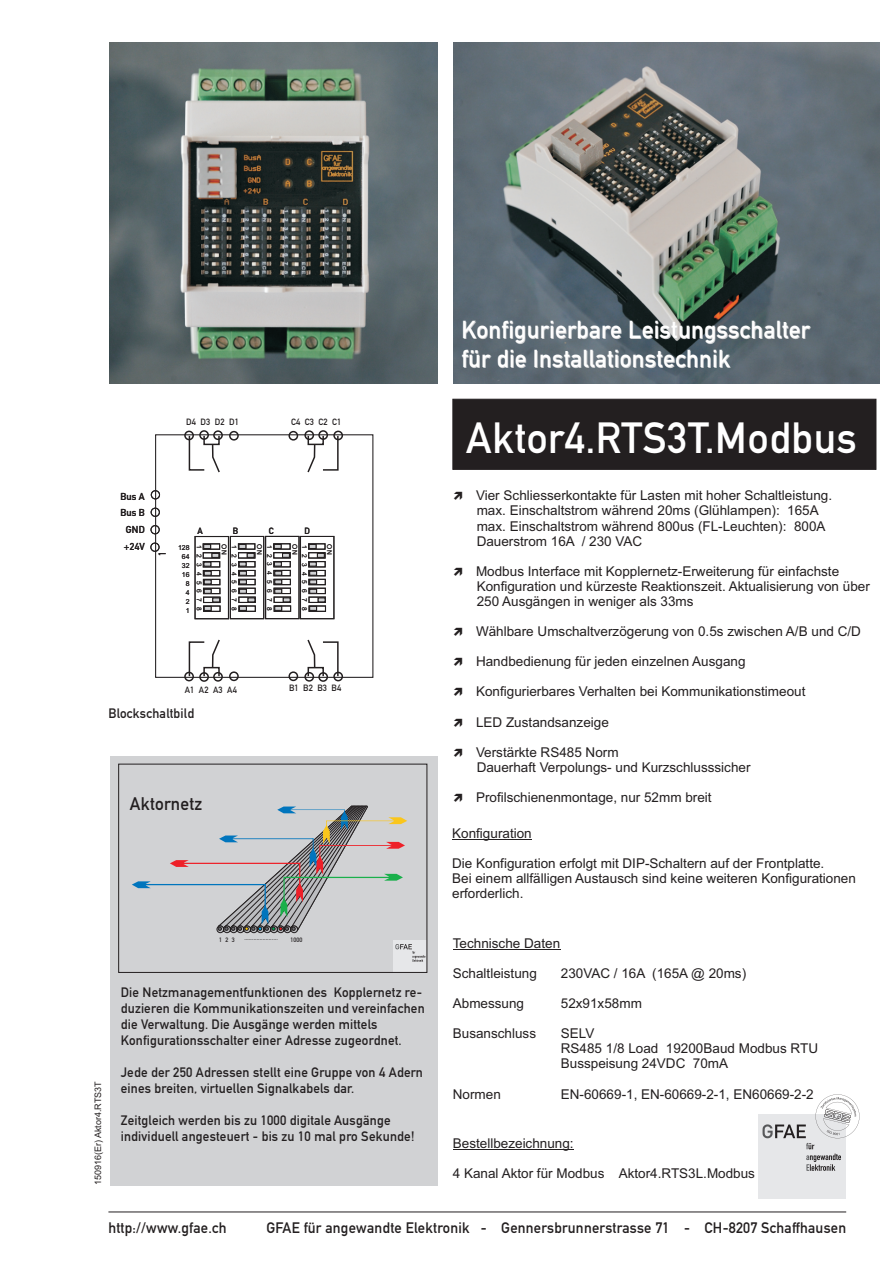
<style>
.page{position:relative;width:893px;height:1263px;background:#fff}
.page>*{position:absolute;margin:0;border:0;box-sizing:border-box;transform-origin:0 0}
.t1{font:43.05px "DIN Mittelschrift LT";color:#fff}
.t2{font:24.3px/28.8px "DIN Mittelschrift LT";color:#fff}
.t3{font:18px "DIN Mittelschrift LT";color:#231f20}
.t4{font:15px "DIN Mittelschrift LT";color:#231f20}
.t5{font:13.5px/15.1px "Arial";color:#231f20}
.t6{font:13.5px/16px "DIN Mittelschrift LT";color:#231f20}
.t7{font:9.9px/16.6px "DIN Mittelschrift LT";color:#231f20;text-align:center}
.t8{font:9px "DIN Mittelschrift LT";color:#231f20}
.t9{font:9px "Arial";color:#231f20}
.t10{font:6.9px/9.1px "Arial";color:#231f20;text-align:right}
.t11{font:6.6px "Arial";letter-spacing:.795em;color:#231f20}
.t12{font:6.3px "DIN Mittelschrift LT";color:#231f20}
</style>
<div class="page">
<img style="left:454px;top:43px;width:425px;height:340px">
<div style="left:110px;top:756px;width:328px;height:429px;background:#d1d2d4"></div>
<div style="left:394px;top:940px;width:33px;height:32px;background:#e6e7e9"></div>
<svg style="left:132px;top:805px;width:293px;height:157px"></svg>
<div style="left:453px;top:399px;width:423px;height:71px;background:#231f20"></div>
<hr style="left:452px;top:839px;width:80px;height:1px;background:#231f20">
<div style="left:758px;top:1114px;width:87px;height:85px;background:#e6e7e9"></div>
<svg style="left:762px;top:1094px;width:97px;height:77px"></svg>
<hr style="left:453px;top:949px;width:107px;height:1px;background:#231f20">
<hr style="left:453px;top:1149px;width:121px;height:1px;background:#231f20">
<hr style="left:108px;top:1212px;width:738px;height:1px;background:#231f20">
<img style="left:110px;top:43px;width:327px;height:340px">
<div style="left:155px;top:434px;width:218px;height:244px;border:1px solid #231f20"></div>
<div style="left:184px;top:672px;width:10px;height:9px;border:2px solid #231f20;border-radius:50%"></div>
<div style="left:199px;top:672px;width:10px;height:10px;border:2px solid #231f20;border-radius:50%"></div>
<div style="left:213px;top:672px;width:10px;height:10px;border:2px solid #231f20;border-radius:50%"></div>
<div style="left:229px;top:671px;width:10px;height:10px;border:2px solid #231f20;border-radius:50%"></div>
<svg style="left:188px;top:639px;width:33px;height:39px"></svg>
<div style="left:203px;top:667px;width:17px;height:10px;border:2px solid #231f20"></div>
<div style="left:184px;top:431px;width:10px;height:9px;border:2px solid #231f20;border-radius:50%"></div>
<div style="left:199px;top:430px;width:10px;height:10px;border:2px solid #231f20;border-radius:50%"></div>
<div style="left:213px;top:430px;width:10px;height:10px;border:2px solid #231f20;border-radius:50%"></div>
<div style="left:229px;top:431px;width:10px;height:10px;border:2px solid #231f20;border-radius:50%"></div>
<svg style="left:188px;top:434px;width:33px;height:39px"></svg>
<div style="left:203px;top:435px;width:17px;height:10px;border:2px solid #231f20"></div>
<div style="left:333px;top:672px;width:10px;height:9px;border:2px solid #231f20;border-radius:50%"></div>
<div style="left:318px;top:672px;width:10px;height:10px;border:2px solid #231f20;border-radius:50%"></div>
<div style="left:304px;top:672px;width:10px;height:10px;border:2px solid #231f20;border-radius:50%"></div>
<div style="left:288px;top:671px;width:10px;height:10px;border:2px solid #231f20;border-radius:50%"></div>
<svg style="left:306px;top:639px;width:33px;height:39px"></svg>
<div style="left:308px;top:667px;width:16px;height:10px;border:2px solid #231f20"></div>
<div style="left:333px;top:431px;width:10px;height:9px;border:2px solid #231f20;border-radius:50%"></div>
<div style="left:318px;top:430px;width:10px;height:10px;border:2px solid #231f20;border-radius:50%"></div>
<div style="left:304px;top:430px;width:10px;height:10px;border:2px solid #231f20;border-radius:50%"></div>
<div style="left:288px;top:431px;width:10px;height:10px;border:2px solid #231f20;border-radius:50%"></div>
<svg style="left:306px;top:434px;width:33px;height:39px"></svg>
<div style="left:308px;top:435px;width:16px;height:10px;border:2px solid #231f20"></div>
<div style="left:151px;top:490px;width:9px;height:9px;border:1px solid #231f20;border-radius:50%"></div>
<div style="left:151px;top:508px;width:9px;height:9px;border:1px solid #231f20;border-radius:50%"></div>
<div style="left:150px;top:525px;width:10px;height:9px;border:1px solid #231f20;border-radius:50%"></div>
<div style="left:150px;top:542px;width:10px;height:10px;border:1px solid #231f20;border-radius:50%"></div>
<div style="left:300px;top:536px;width:34px;height:83px;border:1px solid #231f20"></div>
<div style="left:309px;top:605px;width:17px;height:7px;border:1px solid #231f20"></div>
<svg style="left:308px;top:543px;width:18px;height:68px"></svg>
<div style="left:195px;top:536px;width:34px;height:83px;border:1px solid #231f20"></div>
<div style="left:203px;top:605px;width:18px;height:7px;border:1px solid #231f20"></div>
<svg style="left:203px;top:543px;width:18px;height:68px"></svg>
<div style="left:230px;top:536px;width:34px;height:83px;border:1px solid #231f20"></div>
<div style="left:238px;top:605px;width:18px;height:7px;border:1px solid #231f20"></div>
<svg style="left:238px;top:543px;width:18px;height:68px"></svg>
<div style="left:265px;top:536px;width:35px;height:83px;border:1px solid #231f20"></div>
<div style="left:274px;top:605px;width:17px;height:7px;border:1px solid #231f20"></div>
<svg style="left:273px;top:543px;width:18px;height:68px"></svg>
<p class="t8" style="left:186px;top:419px;width:54px">D4 D3 D2 D1</p>
<p class="t8" style="left:291px;top:419px;width:52px">C4 C3 C2 C1</p>
<p class="t7" style="left:120px;top:489px;width:26px">Bus A<br>Bus B<br>GND +24V</p>
<p class="t8" style="left:197px;top:527px;width:7px">A</p>
<p class="t8" style="left:233px;top:528px;width:7px">B</p>
<p class="t8" style="left:269px;top:528px;width:7px">C</p>
<p class="t8" style="left:304px;top:528px;width:7px">D</p>
<p class="t10" style="left:178px;top:543px;width:13px">128<br>64<br>32<br>16<br>8<br>4<br>2<br>1</p>
<p class="t11" style="left:201px;top:545px;width:68px;rotate:90deg">12345678</p>
<p class="t11" style="left:227px;top:544px;width:12px;rotate:90deg">ON</p>
<p class="t11" style="left:237px;top:545px;width:68px;rotate:90deg">12345678</p>
<p class="t11" style="left:262px;top:544px;width:12px;rotate:90deg">ON</p>
<p class="t11" style="left:272px;top:544px;width:68px;rotate:90deg">12345678</p>
<p class="t11" style="left:297px;top:544px;width:12px;rotate:90deg">ON</p>
<p class="t7" style="left:155px;top:556px;width:6px;rotate:-90deg">1</p>
<p class="t11" style="left:307px;top:545px;width:68px;rotate:90deg">12345678</p>
<p class="t11" style="left:332px;top:544px;width:12px;rotate:90deg">ON</p>
<p class="t8" style="left:185px;top:687px;width:54px">A1 A2 A3 A4</p>
<p class="t8" style="left:289px;top:685px;width:54px">B1 B2 B3 B4</p>
<p class="t6" style="left:108px;top:707px;width:87px">Blockschaltbild</p>
<h3 class="t3" style="left:130px;top:797px;width:74px">Aktornetz</h3>
<p class="t12" style="left:219px;top:937px;width:17px">123</p>
<p class="t12" style="left:245px;top:936px;width:35px">......................</p>
<p class="t12" style="left:290px;top:937px;width:14px">1000</p>
<p class="t9" style="left:95px;top:1185px;width:105px;rotate:-90deg">150916(Er) Aktor4.RTS3T</p>
<p class="t6" style="left:334px;top:986px;width:90px">Kopplernetz re-</p>
<p class="t6" style="left:121px;top:986px;width:306px">Die Netzmanagementfunktionen des<br>duzieren die Kommunikationszeiten und vereinfachen die Verwaltung. Die Ausgänge werden mittels Konfigurationsschalter einer Adresse zugeordnet.</p>
<p class="t6" style="left:121px;top:1066px;width:304px">Jede der 250 Adressen stellt eine Gruppe von 4 Adern eines breiten, virtuellen Signalkabels dar.</p>
<p class="t6" style="left:121px;top:1114px;width:295px">Zeitgleich werden bis zu 1000 digitale Ausgänge individuell angesteuert - bis zu 10 mal pro Sekunde!</p>
<h2 class="t2" style="left:461px;top:318px;width:350px">Konfigurierbare Leistungsschalter für die Installationstechnik</h2>
<h1 class="t1" style="left:466px;top:423px;width:393px">Aktor4.RTS3T.Modbus</h1>
<p class="t5" style="left:476px;top:489px;width:358px">Vier Schliesserkontakte für Lasten mit hoher Schaltleistung.</p>
<p class="t5" style="left:477px;top:504px;width:350px">max. Einschaltstrom während 20ms (Glühlampen): 165A max. Einschaltstrom während 800us (FL-Leuchten): 800A<br>Dauerstrom 16A / 230 VAC</p>
<p class="t5" style="left:476px;top:565px;width:395px">Modbus Interface mit Kopplernetz-Erweiterung für einfachste<br>Konfiguration und kürzeste Reaktionszeit. Aktualisierung von über<br>250 Ausgängen in weniger als 33ms</p>
<p class="t5" style="left:476px;top:625px;width:386px">Wählbare Umschaltverzögerung von 0.5s zwischen A/B und C/D</p>
<p class="t5" style="left:476px;top:655px;width:271px">Handbedienung für jeden einzelnen Ausgang</p>
<p class="t5" style="left:476px;top:685px;width:331px">Konfigurierbares Verhalten bei Kommunikationstimeout</p>
<p class="t5" style="left:476px;top:715px;width:134px">LED Zustandsanzeige</p>
<p class="t5" style="left:476px;top:746px;width:276px">Verstärkte RS485 Norm<br>Dauerhaft Verpolungs- und Kurzschlusssicher</p>
<p class="t5" style="left:476px;top:791px;width:237px">Profilschienenmontage, nur 52mm breit</p>
<p class="t5" style="left:452px;top:827px;width:81px">Konfiguration</p>
<p class="t5" style="left:452px;top:857px;width:405px">Die Konfiguration erfolgt mit DIP-Schaltern auf der Frontplatte.<br>Bei einem allfälligen Austausch sind keine weiteren Konfigurationen erforderlich.</p>
<p class="t5" style="left:453px;top:937px;width:109px">Technische Daten</p>
<p class="t5" style="left:453px;top:967px;width:86px">Schaltleistung</p>
<p class="t5" style="left:561px;top:967px;width:187px">230VAC / 16A (165A @ 20ms)</p>
<p class="t5" style="left:453px;top:997px;width:73px">Abmessung</p>
<p class="t5" style="left:561px;top:997px;width:83px">52x91x58mm</p>
<p class="t5" style="left:453px;top:1027px;width:85px">Busanschluss</p>
<p class="t5" style="left:561px;top:1027px;width:259px">SELV<br>RS485 1/8 Load 19200Baud Modbus RTU<br>Busspeisung 24VDC 70mA</p>
<p class="t5" style="left:453px;top:1087px;width:50px">Normen</p>
<p class="t5" style="left:561px;top:1087px;width:254px">EN-60669-1, EN-60669-2-1, EN60669-2-2</p>
<p class="t5" style="left:453px;top:1136px;width:122px">Bestellbezeichnung:</p>
<p class="t5" style="left:453px;top:1167px;width:304px">4 Kanal Aktor für Modbus Aktor4.RTS3L.Modbus</p>
<p class="t4" style="left:108px;top:1222px;width:120px">http://www.gfae.ch</p>
<p class="t4" style="left:266px;top:1222px;width:582px">GFAE für angewandte Elektronik - Gennersbrunnerstrasse 71 - CH-8207 Schaffhausen</p>
</div>
